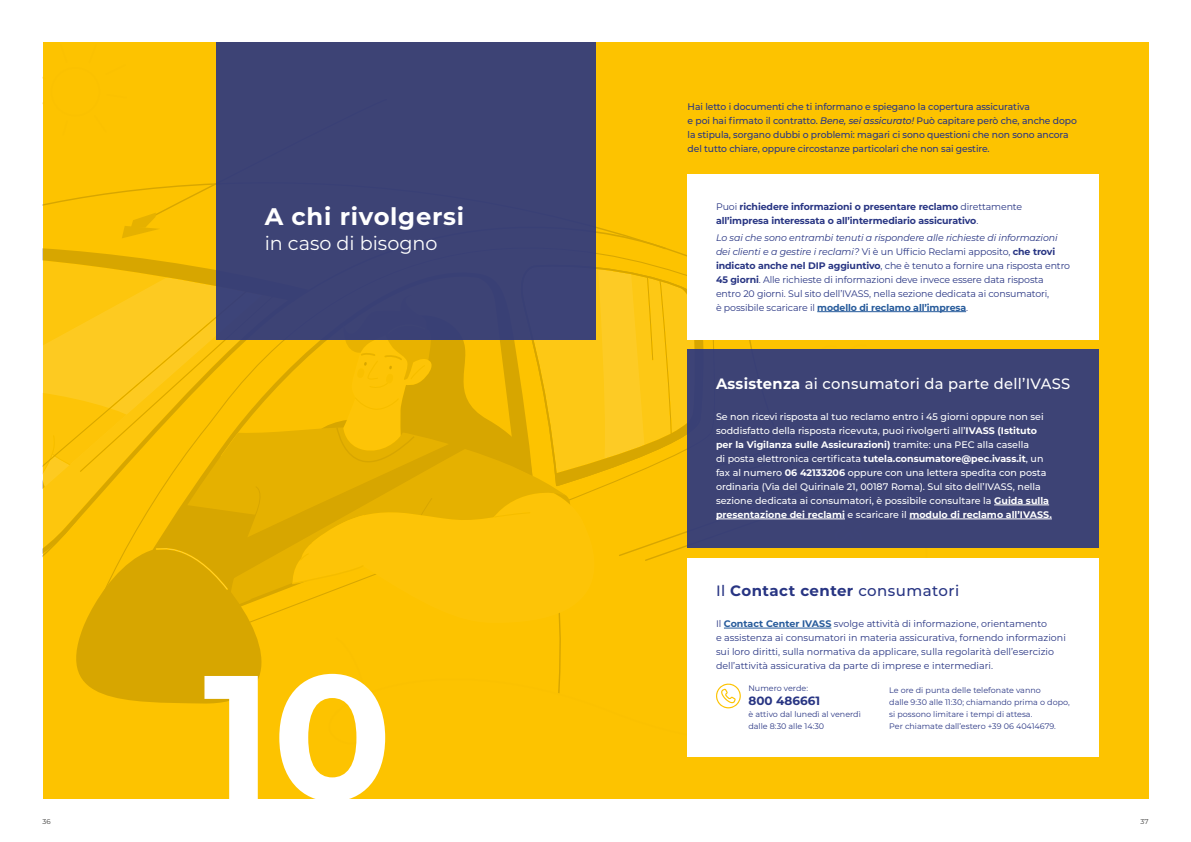
<style>
.page{position:relative;width:1191px;height:842px;background:#fff}
.page>*{position:absolute;margin:0;border:0;box-sizing:border-box;transform-origin:0 0}
.t1{font:700 176.4px "Montserrat";color:#fff}
.t2{font:700 24px "Montserrat";letter-spacing:.03em;color:#fff}
.t3{font:19.2px "Montserrat";color:#fff}
.t4{font:500 15px "Montserrat";letter-spacing:.02em;color:#fff}
.t5{font:500 15px "Montserrat";letter-spacing:.03em;color:#283583}
.t6{font:700 12px "Montserrat";color:#283583}
.t7{font:9.5px/14px "Montserrat";letter-spacing:-.01em;color:#283583}
.t8{font:500 9.5px/14px "Montserrat";color:#fff}
.t9{font:500 9.5px/14px "Montserrat";letter-spacing:-.01em;color:#283583}
.t10{font:700 9.5px/14px "Montserrat";letter-spacing:-.01em;color:#283583}
.t11{font:8px/12px "Montserrat";color:#283583}
.t12{font:7px "Montserrat";color:#3c3c3b}
.s1{font-style:italic}
.s2{font-weight:400}
.s3{font-weight:700}
.s4{font-weight:700;color:#275b9b}
</style>
<div class="page">
<div style="left:43px;top:43px;width:1105px;height:756px;background:#fdc300"></div>
<svg style="left:43px;top:248px;width:248px;height:134px"></svg>
<svg style="left:76px;top:651px;width:186px;height:53px;background:#dba900"></svg>
<svg style="left:291px;top:265px;width:413px;height:229px"></svg>
<svg style="left:43px;top:288px;width:239px;height:363px"></svg>
<div style="left:51px;top:67px;width:49px;height:50px;border:2px solid #f8b807;border-radius:50%"></div>
<svg style="left:92px;top:93px;width:124px;height:145px"></svg>
<svg style="left:208px;top:425px;width:298px;height:154px;fill:#e5b100"></svg>
<div style="left:216px;top:43px;width:379px;height:297px;background:#3d4375"></div>
<svg style="left:601px;top:174px;width:498px;height:95px"></svg>
<div style="left:687px;top:174px;width:411px;height:166px;background:#fff"></div>
<hr style="left:817px;top:311px;width:149px;height:1px;background:#275b9b">
<div style="left:687px;top:349px;width:411px;height:199px;background:#3d4375"></div>
<hr style="left:994px;top:505px;width:55px;height:1px;background:#fff">
<hr style="left:716px;top:519px;width:129px;height:1px;background:#fff">
<hr style="left:909px;top:519px;width:142px;height:1px;background:#fff">
<div style="left:687px;top:558px;width:411px;height:199px;background:#fff"></div>
<hr style="left:724px;top:628px;width:107px;height:1px;background:#275b9b">
<svg style="left:716px;top:683px;width:25px;height:25px"></svg>
<p class="t2" style="left:265px;top:199px;width:201px">A chi rivolgersi</p>
<p class="t3" style="left:265px;top:230px;width:174px">in caso di bisogno</p>
<p class="t1" style="left:203px;top:610px;width:190px">10</p>
<p class="t9" style="left:687px;top:99px;width:391px">Hai letto i documenti che ti informano e spiegano la copertura assicurativa<br>e poi hai firmato il contratto. <span class="s1">Bene, sei assicurato!</span> Può capitare però che, anche dopo la stipula, sorgano dubbi o problemi: magari ci sono questioni che non sono ancora del tutto chiare, oppure circostanze particolari che non sai gestire.</p>
<p class="t10" style="left:716px;top:199px;width:308px"><span class="s2">Puoi</span> richiedere informazioni o presentare reclamo <span class="s2">direttamente </span>all’impresa interessata o all’intermediario assicurativo<span class="s2">.</span></p>
<p class="t7" style="left:716px;top:230px;width:355px"><span class="s1">Lo sai che sono entrambi tenuti a rispondere alle richieste di informazioni dei clienti e a gestire i reclami?</span> Vi è un Ufficio Reclami apposito, <span class="s3">che trovi indicato anche nel DIP aggiuntivo</span>, che è tenuto a fornire una risposta entro <span class="s3">45 giorni</span>. Alle richieste di informazioni deve invece essere data risposta entro 20 giorni. Sul sito dell’IVASS, nella sezione dedicata ai consumatori,<br>è possibile scaricare il <span class="s4">modello di reclamo all’impresa</span>.</p>
<p class="t4" style="left:716px;top:373px;width:356px"><span class="s3">Assistenza</span> ai consumatori da parte dell’IVASS</p>
<p class="t8" style="left:716px;top:409px;width:337px">Se non ricevi risposta al tuo reclamo entro i 45 giorni oppure non sei soddisfatto della risposta ricevuta, puoi rivolgerti all’<span class="s3">IVASS (Istituto per la Vigilanza sulle Assicurazioni)</span> tramite: una PEC alla casella<br>di posta elettronica certificata <span class="s3">tutela.consumatore@pec.ivass.it</span>, un fax al numero <span class="s3">06 42133206</span> oppure con una lettera spedita con posta ordinaria (Via del Quirinale 21, 00187 Roma). Sul sito dell’IVASS, nella sezione dedicata ai consumatori, è possibile consultare la <span class="s3">Guida sulla presentazione dei reclami</span> e scaricare il <span class="s3">modulo di reclamo all’IVASS.</span></p>
<p class="t5" style="left:716px;top:580px;width:245px">Il <span class="s3">Contact center</span> consumatori</p>
<p class="t7" style="left:716px;top:616px;width:351px">Il <span class="s4">Contact Center IVASS</span> svolge attività di informazione, orientamento<br>e assistenza ai consumatori in materia assicurativa, fornendo informazioni sui loro diritti, sulla normativa da applicare, sulla regolarità dell’esercizio dell’attività assicurativa da parte di imprese e intermediari.</p>
<p class="t11" style="left:748px;top:682px;width:61px">Numero verde:</p>
<p class="t6" style="left:748px;top:692px;width:73px">800 486661</p>
<p class="t11" style="left:748px;top:708px;width:114px">è attivo dal lunedì al venerdì</p>
<p class="t11" style="left:748px;top:720px;width:77px">dalle 8:30 alle 14:30</p>
<p class="t11" style="left:889px;top:684px;width:182px">Le ore di punta delle telefonate vanno<br>dalle 9:30 alle 11:30; chiamando prima o dopo,</p>
<p class="t11" style="left:889px;top:708px;width:145px">si possono limitare i tempi di attesa.</p>
<p class="t11" style="left:889px;top:720px;width:168px">Per chiamate dall’estero +39 06 40414679.</p>
<p class="t12" style="left:43px;top:817px;width:10px">36</p>
<p class="t12" style="left:1140px;top:817px;width:9px">37</p>
</div>
